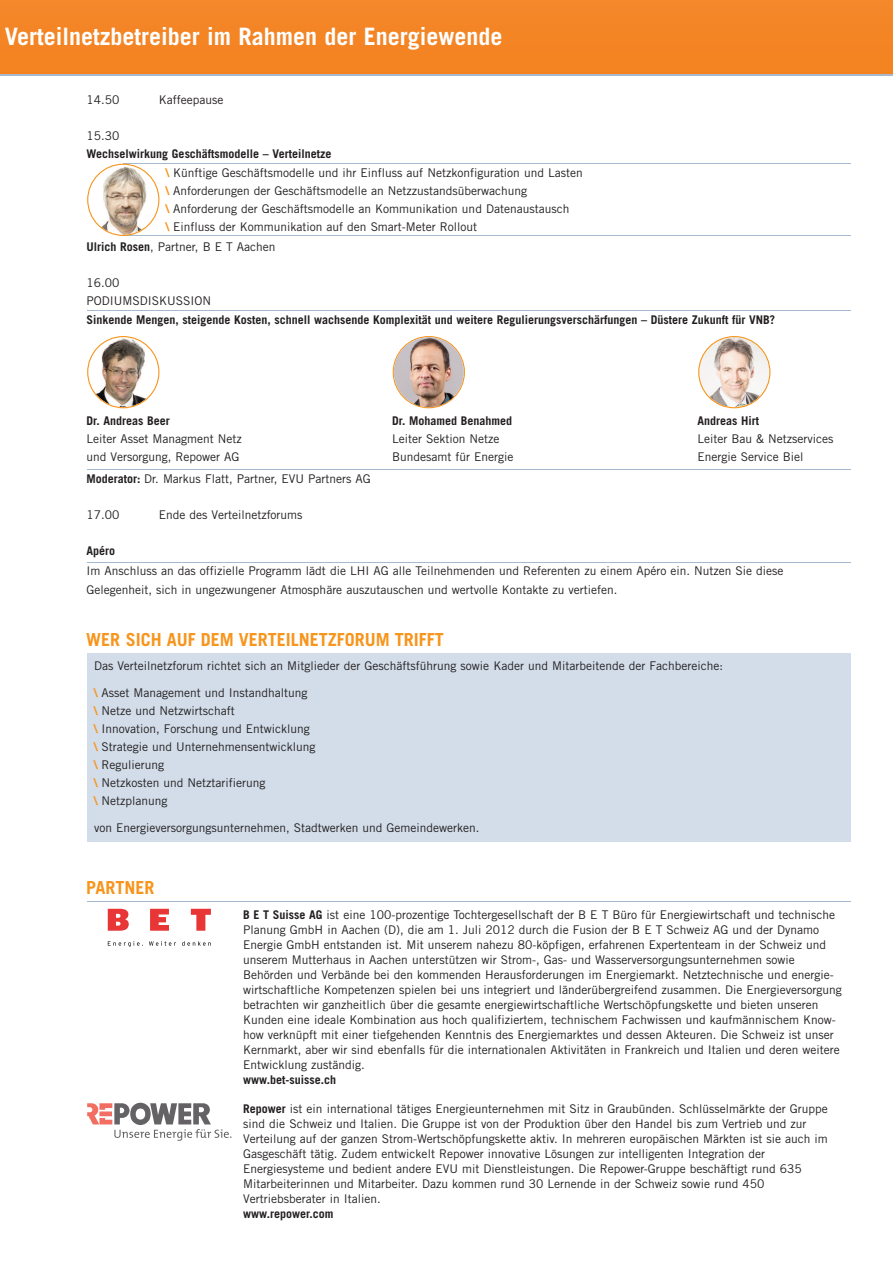
<style>
.page{position:relative;width:893px;height:1263px;background:#fff}
.page>*{position:absolute;margin:0;border:0;box-sizing:border-box;transform-origin:0 0}
.t1{font:700 24px "Trade Gothic";color:#fff}
.t2{font:700 18px "Trade Gothic";color:#f7951d}
.t3{font:12px/15px "Trade Gothic";color:#231f20}
.t4{font:700 12px "Trade Gothic";color:#231f20}
.s1{font-weight:700}
.s2{font-weight:700;color:#f7951d}
</style>
<div class="page">
<div style="left:0;top:57px;width:893px;height:19px;background:linear-gradient(to right,#f48221,#f48221)"></div>
<hr style="left:87px;top:311px;width:763px;height:1px;background:#a5b9cf">
<hr style="left:87px;top:470px;width:763px;height:1px;background:#a5b9cf">
<hr style="left:87px;top:562px;width:763px;height:1px;background:#a5b9cf">
<div style="left:0;top:0;width:893px;height:73px;background:#f48525"></div>
<div style="left:87px;top:654px;width:763px;height:188px;background:#d2dde9"></div>
<svg style="left:108px;top:941px;width:103px;height:6px"></svg>
<svg style="left:108px;top:909px;width:21px;height:22px"></svg>
<svg style="left:191px;top:909px;width:20px;height:22px"></svg>
<svg style="left:150px;top:909px;width:19px;height:22px"></svg>
<hr style="left:123px;top:164px;width:727px;height:1px;background:#a5b9cf">
<hr style="left:123px;top:236px;width:727px;height:1px;background:#a5b9cf">
<svg style="left:87px;top:164px;width:72px;height:72px"></svg>
<svg style="left:393px;top:336px;width:72px;height:72px"></svg>
<img style="left:394px;top:337px;width:70px;height:70px">
<img style="left:87px;top:336px;width:72px;height:72px">
<hr style="left:87px;top:901px;width:763px;height:1px;background:#a5b9cf">
<svg style="left:87px;top:1103px;width:144px;height:38px"></svg>
<svg style="left:698px;top:336px;width:72px;height:72px"></svg>
<h1 class="t1" style="left:5px;top:22px;width:499px">Verteilnetzbetreiber im Rahmen der Energiewende</h1>
<p class="t3" style="left:87px;top:92px;width:34px">14.50</p>
<p class="t3" style="left:159px;top:92px;width:66px">Kaffeepause</p>
<p class="t3" style="left:87px;top:128px;width:34px">15.30</p>
<p class="t3" style="left:166px;top:144px;width:418px;line-height:19.5px;text-indent:-79px"><span class="s1">Wechselwirkung Geschäftsmodelle – Verteilnetze<br></span><span class="s2">\</span> Künftige Geschäftsmodelle und ihr Einfluss auf Netzkonfiguration und Lasten</p>
<p class="t3" style="left:166px;top:182px;width:405px;line-height:18px"><span class="s2">\</span> Anforderungen der Geschäftsmodelle an Netzzustandsüberwachung<br><span class="s2">\</span> Anforderung der Geschäftsmodelle an Kommunikation und Datenaustausch <span class="s2">\</span> Einfluss der Kommunikation auf den Smart-Meter Rollout</p>
<p class="t3" style="left:87px;top:239px;width:190px"><span class="s1">Ulrich Rosen</span>, Partner, B E T Aachen</p>
<p class="t3" style="left:87px;top:273px;width:126px;line-height:18px">16.00<br>PODIUMSDISKUSSION</p>
<p class="t4" style="left:87px;top:313px;width:690px">Sinkende Mengen, steigende Kosten, schnell wachsende Komplexität und weitere Regulierungsverschärfungen – Düstere Zukunft für VNB?</p>
<p class="t4" style="left:87px;top:413px;width:85px">Dr. Andreas Beer</p>
<p class="t3" style="left:87px;top:429px;width:157px;line-height:18px">Leiter Asset Managment Netz und Versorgung, Repower AG</p>
<p class="t4" style="left:392px;top:413px;width:122px">Dr. Mohamed Benahmed</p>
<p class="t3" style="left:392px;top:429px;width:123px;line-height:18px">Leiter Sektion Netze<br>Bundesamt für Energie</p>
<p class="t4" style="left:697px;top:413px;width:63px">Andreas Hirt</p>
<p class="t3" style="left:697px;top:429px;width:138px;line-height:18px">Leiter Bau &amp; Netzservices<br>Energie Service Biel</p>
<p class="t3" style="left:87px;top:471px;width:286px"><span class="s1">Moderator:</span> Dr. Markus Flatt, Partner, EVU Partners AG</p>
<p class="t3" style="left:87px;top:507px;width:34px">17.00</p>
<p class="t3" style="left:159px;top:507px;width:145px">Ende des Verteilnetzforums</p>
<p class="t4" style="left:87px;top:544px;width:30px">Apéro</p>
<p class="t3" style="left:87px;top:561px;width:698px;line-height:19.5px">Im Anschluss an das offizielle Programm lädt die LHI AG alle Teilnehmenden und Referenten zu einem Apéro ein. Nutzen Sie diese<br>Gelegenheit, sich in ungezwungener Atmosphäre auszutauschen und wertvolle Kontakte zu vertiefen.</p>
<h2 class="t2" style="left:86px;top:629px;width:359px">WER SICH AUF DEM VERTEILNETZFORUM TRIFFT</h2>
<p class="t3" style="left:94px;top:658px;width:631px">Das Verteilnetzforum richtet sich an Mitglieder der Geschäftsführung sowie Kader und Mitarbeitende der Fachbereiche:</p>
<p class="t3" style="left:94px;top:684px;width:223px;line-height:18px"><span class="s2">\</span> Asset Management und Instandhaltung<br><span class="s2">\</span> Netze und Netzwirtschaft<br><span class="s2">\</span> Innovation, Forschung und Entwicklung <span class="s2">\</span> Strategie und Unternehmensentwicklung <span class="s2">\</span> Regulierung<br><span class="s2">\</span> Netzkosten und Netztarifierung<br><span class="s2">\</span> Netzplanung</p>
<p class="t3" style="left:94px;top:820px;width:387px">von Energieversorgungsunternehmen, Stadtwerken und Gemeindewerken.</p>
<h2 class="t2" style="left:86px;top:876px;width:70px">PARTNER</h2>
<p class="t3" style="left:243px;top:907px;width:600px"><span class="s1">B E T Suisse AG</span> ist eine 100-prozentige Tochtergesellschaft der B E T Büro für Energiewirtschaft und technische Planung GmbH in Aachen (D), die am 1. Juli 2012 durch die Fusion der B E T Schweiz AG und der Dynamo Energie GmbH entstanden ist. Mit unserem nahezu 80-köpfigen, erfahrenen Expertenteam in der Schweiz und unserem Mutterhaus in Aachen unterstützen wir Strom-, Gas- und Wasserversorgungsunternehmen sowie Behörden und Verbände bei den kommenden Herausforderungen im Energiemarkt. Netztechnische und energie&shy;wirtschaftliche Kompetenzen spielen bei uns integriert und länderübergreifend zusammen. Die Energieversorgung betrachten wir ganzheitlich über die gesamte energiewirtschaftliche Wertschöpfungskette und bieten unseren Kunden eine ideale Kombination aus hoch qualifiziertem, technischem Fachwissen und kaufmännischem Know&shy;how verknüpft mit einer tiefgehenden Kenntnis des Energiemarktes und dessen Akteuren. Die Schweiz ist unser Kernmarkt, aber wir sind ebenfalls für die internationalen Aktivitäten in Frankreich und Italien und deren weitere Entwicklung zuständig.</p>
<p class="t4" style="left:243px;top:1072px;width:94px">www.bet-suisse.ch</p>
<p class="t3" style="left:243px;top:1101px;width:586px"><span class="s1">Repower</span> ist ein international tätiges Energieunternehmen mit Sitz in Graubünden. Schlüsselmärkte der Gruppe sind die Schweiz und Italien. Die Gruppe ist von der Produktion über den Handel bis zum Vertrieb und zur Verteilung auf der ganzen Strom-Wertschöpfungskette aktiv. In mehreren europäischen Märkten ist sie auch im Gasgeschäft tätig. Zudem entwickelt Repower innovative Lösungen zur intelligenten Integration der Energiesysteme und bedient andere EVU mit Dienstleistungen. Die Repower-Gruppe beschäftigt rund 635<br>Mitarbeiterinnen und Mitarbeiter. Dazu kommen rund 30 Lernende in der Schweiz sowie rund 450<br>Vertriebsberater in Italien.</p>
<p class="t4" style="left:243px;top:1206px;width:92px">www.repower.com</p>
</div>
